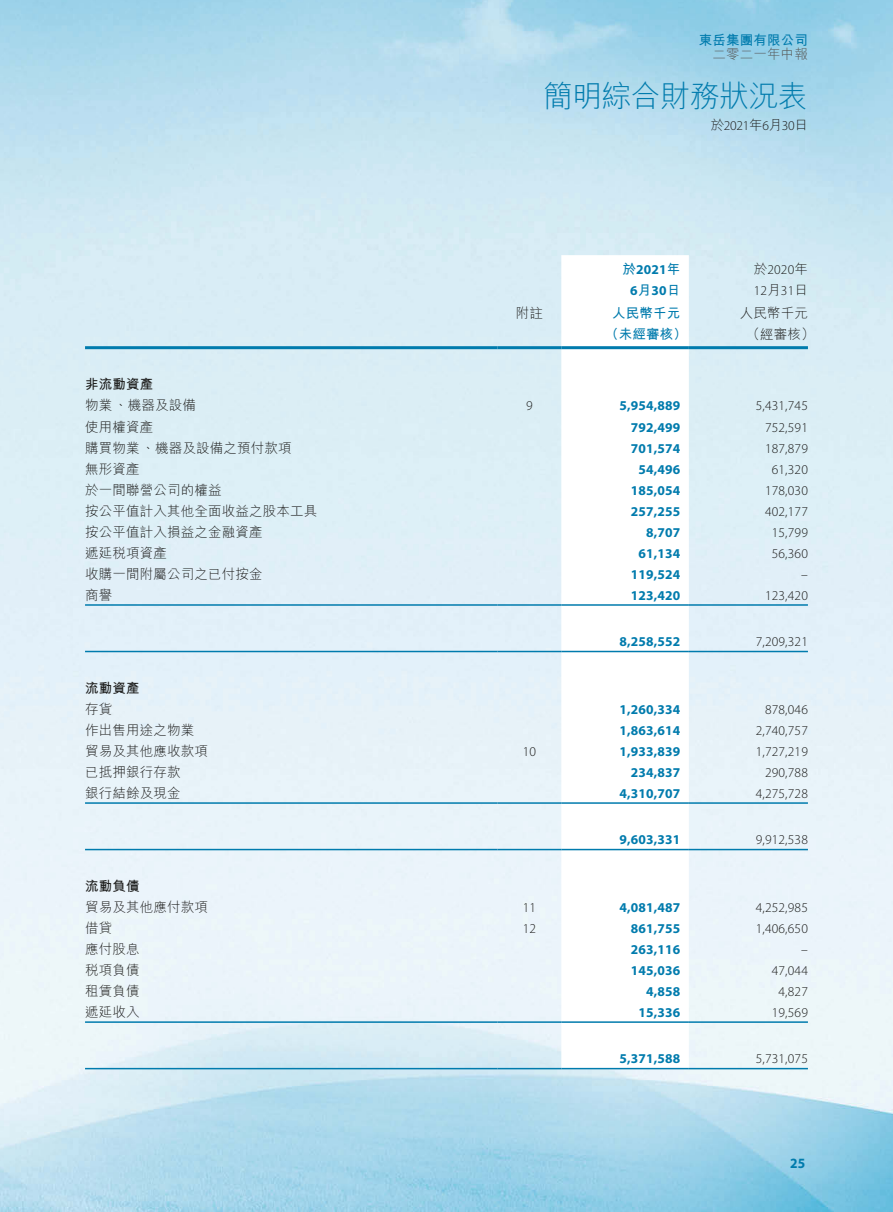
<style>
.page{position:relative;width:893px;height:1212px;background:#fff}
.page>*{position:absolute;margin:0;border:0;box-sizing:border-box;transform-origin:0 0}
.t1{font:300 30px "M Hei HK";letter-spacing:-.02em;color:#007bad}
.t2{font:700 14.25px "Myriad Pro";color:#007bad;scale:.95 1}
.t3{font:300 13.5px/21px "Myriad Pro";letter-spacing:.015em;color:#1c1c1b}
.t4{font:700 13.5px/21px "Myriad Pro";letter-spacing:.01em;color:#007bad;text-align:center}
.t5{font:300 13.5px "M Hei HK";letter-spacing:.015em;color:#1c1c1b}
.t6{font:700 13.5px "M Hei HK";letter-spacing:.01em;color:#007bad}
.t7{font:700 13.5px "M Hei HK";letter-spacing:.01em;color:#1c1c1b}
.t8{font:300 13.5px "M Hei HK";letter-spacing:.015em;color:#575756}
.s1{font-family:"M Hei HK"}
</style>
<div class="page">
<img style="left:0;top:0;width:893px;height:1212px">
<svg style="left:561px;top:255px;width:128px;height:813px"></svg>
<hr style="left:85px;top:346px;width:412px;height:3px;background:#007bad">
<hr style="left:497px;top:346px;width:64px;height:3px;background:#007bad">
<hr style="left:561px;top:346px;width:128px;height:3px;background:#007bad">
<hr style="left:689px;top:346px;width:119px;height:3px;background:#007bad">
<hr style="left:85px;top:604px;width:412px;height:2px;background:#007bad">
<hr style="left:497px;top:604px;width:64px;height:2px;background:#007bad">
<hr style="left:561px;top:604px;width:128px;height:2px;background:#007bad">
<hr style="left:689px;top:604px;width:119px;height:2px;background:#007bad">
<hr style="left:85px;top:651px;width:412px;height:1px;background:#007bad">
<hr style="left:497px;top:651px;width:64px;height:1px;background:#007bad">
<hr style="left:561px;top:651px;width:128px;height:1px;background:#007bad">
<hr style="left:689px;top:651px;width:119px;height:1px;background:#007bad">
<hr style="left:85px;top:802px;width:412px;height:2px;background:#007bad">
<hr style="left:497px;top:802px;width:64px;height:2px;background:#007bad">
<hr style="left:561px;top:802px;width:128px;height:2px;background:#007bad">
<hr style="left:689px;top:802px;width:119px;height:2px;background:#007bad">
<hr style="left:85px;top:849px;width:412px;height:1px;background:#007bad">
<hr style="left:497px;top:849px;width:64px;height:1px;background:#007bad">
<hr style="left:561px;top:849px;width:128px;height:1px;background:#007bad">
<hr style="left:689px;top:849px;width:119px;height:1px;background:#007bad">
<hr style="left:85px;top:1021px;width:412px;height:2px;background:#007bad">
<hr style="left:497px;top:1021px;width:64px;height:2px;background:#007bad">
<hr style="left:561px;top:1021px;width:128px;height:2px;background:#007bad">
<hr style="left:689px;top:1021px;width:119px;height:2px;background:#007bad">
<hr style="left:85px;top:1068px;width:412px;height:1px;background:#007bad">
<hr style="left:497px;top:1068px;width:64px;height:1px;background:#007bad">
<hr style="left:561px;top:1068px;width:128px;height:1px;background:#007bad">
<hr style="left:689px;top:1068px;width:119px;height:1px;background:#007bad">
<p class="t6" style="left:699px;top:30px;width:111px">東岳集團有限公司</p>
<p class="t8" style="left:712px;top:45px;width:97px">二零二一年中報</p>
<h1 class="t1" style="left:543px;top:75px;width:266px">簡明綜合財務狀況表</h1>
<p class="t3" style="left:711px;top:116px;width:99px"><span class="s1">於</span>2021<span class="s1">年</span>6<span class="s1">月</span>30<span class="s1">日</span></p>
<p class="t4" style="left:623px;top:259px;width:59px"><span class="s1">於</span>2021<span class="s1">年<br></span>6<span class="s1">月</span>30<span class="s1">日</span></p>
<p class="t3" style="left:754px;top:260px;width:56px"><span class="s1">於</span>2020<span class="s1">年<br></span>12<span class="s1">月</span>31<span class="s1">日</span></p>
<p class="t5" style="left:516px;top:303px;width:29px">附註</p>
<p class="t6" style="left:612px;top:303px;width:70px">人民幣千元</p>
<p class="t5" style="left:740px;top:303px;width:70px">人民幣千元</p>
<p class="t6" style="left:605px;top:324px;width:83px">（未經審核）</p>
<p class="t5" style="left:746px;top:324px;width:70px">（經審核）</p>
<p class="t7" style="left:85px;top:375px;width:70px">非流動資產</p>
<p class="t5" style="left:85px;top:396px;width:112px">物業、機器及設備</p>
<p class="t3" style="left:526px;top:396px;width:8px">9</p>
<p class="t4" style="left:620px;top:395px;width:62px">5,954,889</p>
<p class="t3" style="left:756px;top:396px;width:54px">5,431,745</p>
<p class="t5" style="left:85px;top:417px;width:70px">使用權資產</p>
<p class="t4" style="left:631px;top:416px;width:51px">792,499</p>
<p class="t3" style="left:765px;top:417px;width:44px">752,591</p>
<p class="t5" style="left:85px;top:438px;width:208px">購買物業、機器及設備之預付款項</p>
<p class="t4" style="left:631px;top:437px;width:51px">701,574</p>
<p class="t3" style="left:765px;top:438px;width:44px">187,879</p>
<p class="t5" style="left:85px;top:459px;width:56px">無形資產</p>
<p class="t4" style="left:639px;top:458px;width:43px">54,496</p>
<p class="t3" style="left:772px;top:459px;width:38px">61,320</p>
<p class="t5" style="left:85px;top:480px;width:138px">於一間聯營公司的權益</p>
<p class="t4" style="left:631px;top:479px;width:51px">185,054</p>
<p class="t3" style="left:765px;top:480px;width:44px">178,030</p>
<p class="t5" style="left:85px;top:501px;width:234px">按公平值計入其他全面收益之股本工具</p>
<p class="t4" style="left:631px;top:500px;width:51px">257,255</p>
<p class="t3" style="left:765px;top:501px;width:44px">402,177</p>
<p class="t5" style="left:85px;top:522px;width:179px">按公平值計入損益之金融資產</p>
<p class="t4" style="left:646px;top:521px;width:36px">8,707</p>
<p class="t3" style="left:772px;top:522px;width:38px">15,799</p>
<p class="t5" style="left:85px;top:543px;width:83px">遞延稅項資產</p>
<p class="t4" style="left:639px;top:542px;width:43px">61,134</p>
<p class="t3" style="left:772px;top:543px;width:38px">56,360</p>
<p class="t5" style="left:85px;top:564px;width:179px">收購一間附屬公司之已付按金</p>
<p class="t4" style="left:631px;top:563px;width:51px">119,524</p>
<p class="t3" style="left:801px;top:564px;width:8px">–</p>
<p class="t5" style="left:85px;top:585px;width:29px">商譽</p>
<p class="t4" style="left:631px;top:584px;width:51px">123,420</p>
<p class="t3" style="left:765px;top:585px;width:44px">123,420</p>
<p class="t4" style="left:620px;top:630px;width:62px">8,258,552</p>
<p class="t3" style="left:756px;top:631px;width:54px">7,209,321</p>
<p class="t7" style="left:85px;top:678px;width:56px">流動資產</p>
<p class="t5" style="left:85px;top:699px;width:29px">存貨</p>
<p class="t4" style="left:620px;top:698px;width:62px">1,260,334</p>
<p class="t3" style="left:765px;top:699px;width:44px">878,046</p>
<p class="t5" style="left:85px;top:720px;width:111px">作出售用途之物業</p>
<p class="t4" style="left:620px;top:719px;width:62px">1,863,614</p>
<p class="t3" style="left:756px;top:720px;width:54px">2,740,757</p>
<p class="t5" style="left:85px;top:741px;width:124px">貿易及其他應收款項</p>
<p class="t3" style="left:523px;top:741px;width:15px">10</p>
<p class="t4" style="left:620px;top:740px;width:62px">1,933,839</p>
<p class="t3" style="left:756px;top:741px;width:54px">1,727,219</p>
<p class="t5" style="left:85px;top:762px;width:97px">已抵押銀行存款</p>
<p class="t4" style="left:631px;top:761px;width:51px">234,837</p>
<p class="t3" style="left:765px;top:762px;width:44px">290,788</p>
<p class="t5" style="left:85px;top:783px;width:97px">銀行結餘及現金</p>
<p class="t4" style="left:620px;top:782px;width:62px">4,310,707</p>
<p class="t3" style="left:756px;top:783px;width:54px">4,275,728</p>
<p class="t4" style="left:620px;top:828px;width:62px">9,603,331</p>
<p class="t3" style="left:756px;top:829px;width:54px">9,912,538</p>
<p class="t7" style="left:85px;top:876px;width:56px">流動負債</p>
<p class="t5" style="left:85px;top:897px;width:124px">貿易及其他應付款項</p>
<p class="t3" style="left:523px;top:897px;width:15px">11</p>
<p class="t4" style="left:620px;top:896px;width:62px">4,081,487</p>
<p class="t3" style="left:756px;top:897px;width:54px">4,252,985</p>
<p class="t5" style="left:85px;top:918px;width:29px">借貸</p>
<p class="t3" style="left:523px;top:918px;width:15px">12</p>
<p class="t4" style="left:631px;top:917px;width:51px">861,755</p>
<p class="t3" style="left:756px;top:918px;width:54px">1,406,650</p>
<p class="t5" style="left:85px;top:939px;width:56px">應付股息</p>
<p class="t4" style="left:631px;top:938px;width:51px">263,116</p>
<p class="t3" style="left:801px;top:939px;width:8px">–</p>
<p class="t5" style="left:85px;top:960px;width:56px">稅項負債</p>
<p class="t4" style="left:631px;top:959px;width:51px">145,036</p>
<p class="t3" style="left:772px;top:960px;width:38px">47,044</p>
<p class="t5" style="left:85px;top:981px;width:56px">租賃負債</p>
<p class="t4" style="left:646px;top:980px;width:36px">4,858</p>
<p class="t3" style="left:778px;top:981px;width:31px">4,827</p>
<p class="t5" style="left:85px;top:1002px;width:56px">遞延收入</p>
<p class="t4" style="left:639px;top:1001px;width:43px">15,336</p>
<p class="t3" style="left:772px;top:1002px;width:38px">19,569</p>
<p class="t4" style="left:620px;top:1048px;width:62px">5,371,588</p>
<p class="t3" style="left:756px;top:1048px;width:54px">5,731,075</p>
<p class="t2" style="left:790px;top:1153px;width:17px">25</p>
</div>
